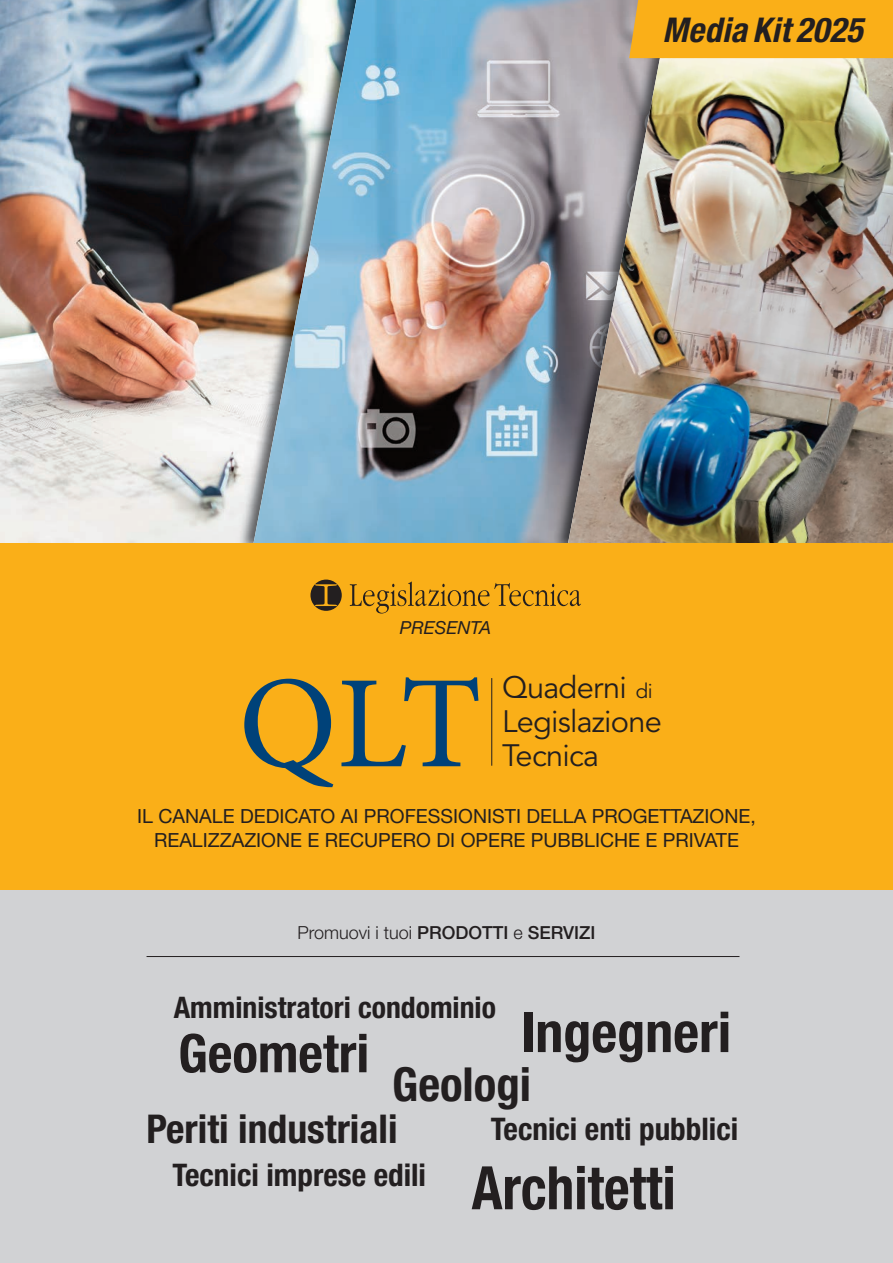
<style>
.page{position:relative;width:893px;height:1263px;background:#fff}
.page>*{position:absolute;margin:0;border:0;box-sizing:border-box;transform-origin:0 0}
.t1{font:131.7px "Minion Pro";color:#004279}
.t2{font:700 condensed 60px "Helvetica Neue LT Pro";color:#231f20;scale:.92 1}
.t3{font:700 condensed 55.95px "Helvetica Neue LT Pro";color:#231f20}
.t4{font:700 condensed 53.25px "Helvetica Neue LT Pro";color:#231f20}
.t5{font:700 condensed 46.95px "Helvetica Neue LT Pro";color:#231f20}
.t6{font:700 condensed 39.75px "Helvetica Neue LT Pro";color:#231f20}
.t7{font:italic 700 condensed 34.2px "Helvetica Neue LT Com";letter-spacing:.01em;color:#231f20}
.t8{font:700 condensed 31.2px "Helvetica Neue LT Pro";color:#231f20}
.t9{font:30.75px/34px "Avenir";letter-spacing:-.025em;color:#231f20}
.t10{font:700 condensed 29.7px "Helvetica Neue LT Pro";color:#231f20}
.t11{font:19.5px "Helvetica Neue LT Com";color:#231f20}
.t12{font:500 18px "Helvetica Neue LT Pro";color:#231f20}
.t13{font:italic 18px "Helvetica Neue LT Com";color:#231f20}
.s1{font-size:20.55px}
.s2{font-weight:300}
</style>
<div class="page">
<img style="left:0;top:0;width:234px;height:543px">
<img style="left:234px;top:0;width:18px;height:543px">
<img style="left:252px;top:0;width:297px;height:543px">
<img style="left:549px;top:0;width:17px;height:543px">
<img style="left:566px;top:0;width:327px;height:543px">
<div style="left:0;top:543px;width:893px;height:720px;background:#faaf18"></div>
<svg style="left:615px;top:0;width:278px;height:72px;background:#f0b742"></svg>
<div style="left:0;top:890px;width:893px;height:373px;background:#d1d2d4"></div>
<hr style="left:147px;top:956px;width:592px;height:1px;background:#231f20">
<svg style="left:350px;top:581px;width:231px;height:32px"></svg>
<svg style="left:310px;top:580px;width:32px;height:31px"></svg>
<hr style="left:491px;top:678px;width:1px;height:88px;background:#231f20">
<p class="t7" style="left:662px;top:10px;width:202px">Media Kit 2025</p>
<p class="t13" style="left:400px;top:617px;width:93px">PRESENTA</p>
<p class="t1" style="left:239px;top:644px;width:245px">QLT</p>
<p class="t9" style="left:502px;top:674px;width:161px">Quaderni <span class="s1">di<br></span>Legislazione</p>
<p class="t9" style="left:502px;top:742px;width:98px">Tecnica</p>
<p class="t11" style="left:137px;top:805px;width:620px">IL CANALE DEDICATO AI PROFESSIONISTI DELLA PROGETTAZIONE,</p>
<p class="t11" style="left:154px;top:829px;width:586px">REALIZZAZIONE E RECUPERO DI OPERE PUBBLICHE E PRIVATE</p>
<p class="t12" style="left:297px;top:922px;width:300px"><span class="s2">Promuovi i tuoi</span> PRODOTTI <span class="s2">e</span> SERVIZI</p>
<p class="t10" style="left:174px;top:997px;width:324px">Amministratori condominio</p>
<p class="t4" style="left:178px;top:1034px;width:193px">Geometri</p>
<p class="t3" style="left:521px;top:1012px;width:212px">Ingegneri</p>
<p class="t5" style="left:392px;top:1067px;width:140px">Geologi</p>
<p class="t6" style="left:147px;top:1115px;width:252px">Periti industriali</p>
<p class="t8" style="left:172px;top:1164px;width:255px">Tecnici imprese edili</p>
<p class="t8" style="left:491px;top:1118px;width:249px">Tecnici enti pubblici</p>
<p class="t2" style="left:472px;top:1166px;width:223px">Architetti</p>
</div>
